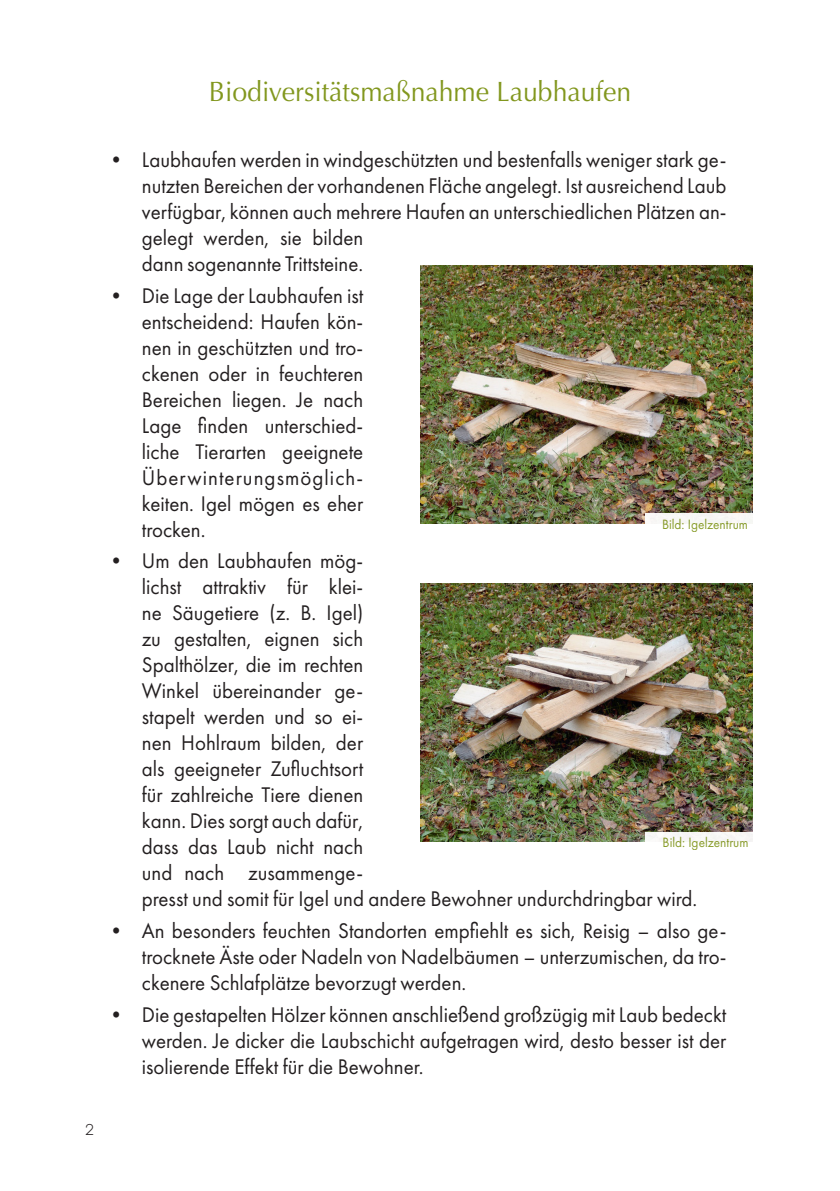
<style>
.page{position:relative;width:840px;height:1191px;background:#fff}
.page>*{position:absolute;margin:0;border:0;box-sizing:border-box;transform-origin:0 0}
.t1{font:28px "Optima";color:#82971e;scale:.95 1}
.t2{font:22px/26px "Futura PT";color:#231f20;text-align:justify;scale:.95 1}
.t3{font:14px "Futura PT";color:#82971e;scale:.95 1}
.t4{font:14px "Lulo Clean One";color:#231f20}
</style>
<div class="page">
<img style="left:420px;top:265px;width:332px;height:258px">
<div style="left:644px;top:514px;width:109px;height:11px;background:#f7f7f5"></div>
<img style="left:420px;top:583px;width:332px;height:258px">
<div style="left:645px;top:832px;width:109px;height:11px;background:#f7f6f5"></div>
<p class="t4" style="left:85px;top:1119px;width:13px">2</p>
<p class="t1" style="left:209px;top:75px;width:446px">Biodiversitätsmaßnahme Laubhaufen</p>
<p class="t2" style="left:142px;top:146px;width:616px;text-align:left;text-indent:-36px">• Laubhaufen werden in windgeschützten und bestenfalls weniger stark ge&shy;nutzten Bereichen der vorhandenen Fläche angelegt. Ist ausreichend Laub verfügbar, können auch mehrere Haufen an unterschiedlichen Plätzen an&shy;gelegt werden, sie bilden<br>dann sogenannte Trittsteine.</p>
<p class="t2" style="left:142px;top:282px;width:234px;text-indent:-36px">• Die Lage der Laubhaufen ist entscheidend: Haufen kön&shy;nen in geschützten und tro&shy;ckenen oder in feuchteren Bereichen liegen. Je nach Lage finden unterschied&shy;liche Tierarten geeignete Überwinterungsmöglich&shy;keiten. Igel mögen es eher trocken.</p>
<p class="t2" style="left:142px;top:548px;width:585px;text-align:left;text-indent:-36px">• Um den Laubhaufen mög-<br>lichst attraktiv für klei-<br>ne Säugetiere (z. B. Igel)<br>zu gestalten, eignen sich<br>Spalthölzer, die im rechten<br>Winkel übereinander ge-<br>stapelt werden und so ei-<br>nen Hohlraum bilden, der<br>als geeigneter Zufluchtsort<br>für zahlreiche Tiere dienen<br>kann. Dies sorgt auch dafür,<br>dass das Laub nicht nach<br>und nach zusammenge-<br>presst und somit für Igel und andere Bewohner undurchdringbar wird.</p>
<p class="t2" style="left:142px;top:917px;width:616px;text-indent:-36px">• An besonders feuchten Standorten empfiehlt es sich, Reisig – also ge&shy;trocknete Äste oder Nadeln von Nadelbäumen – unterzumischen, da tro&shy;ckenere Schlafplätze bevorzugt werden.</p>
<p class="t2" style="left:142px;top:1001px;width:616px;text-indent:-36px">• Die gestapelten Hölzer können anschließend großzügig mit Laub bedeckt werden. Je dicker die Laubschicht aufgetragen wird, desto besser ist der isolierende Effekt für die Bewohner.</p>
<p class="t3" style="left:661px;top:515px;width:92px">Bild: Igelzentrum</p>
<p class="t3" style="left:662px;top:833px;width:92px">Bild: Igelzentrum</p>
</div>
